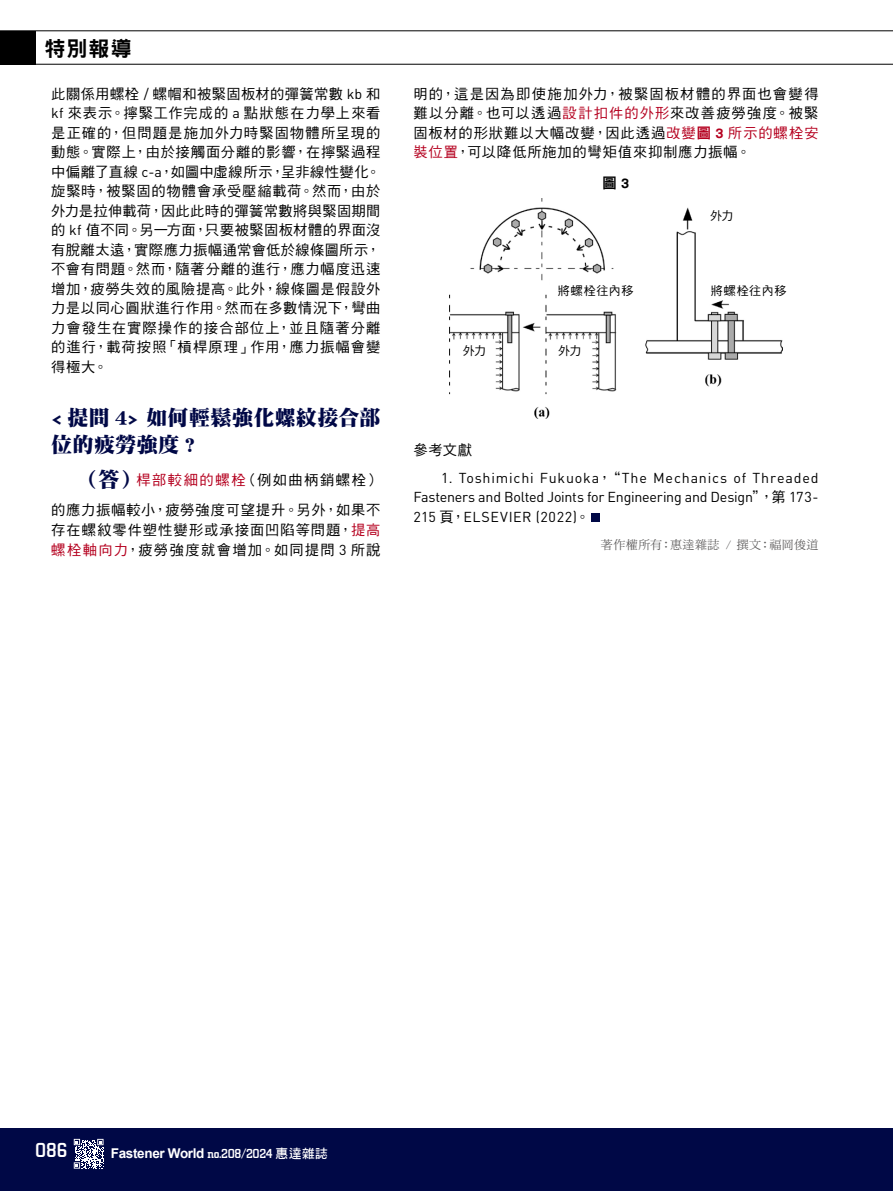
<style>
.page{position:relative;width:893px;height:1191px;background:#fff}
.page>*{position:absolute;margin:0;border:0;box-sizing:border-box;transform-origin:0 0}
.t1{font:21px/27px "DF Ming Std W12";letter-spacing:.015em;color:#000846}
.t2{font:21px "DF Hei Std W9";color:#000}
.t3{font:500 21px "City D";color:#fff}
.t4{font:14.25px/19.5px "DF Hei Std W5";letter-spacing:.07em;color:#000;text-align:justify}
.t5{font:14.25px/19.5px "DIN Pro";letter-spacing:-.015em;color:#000;text-align:justify}
.t6{font:14.25px "DF Hei Std W9";color:#000}
.t7{font:700 13.5px "Arial";letter-spacing:-.025em;color:#fff}
.t8{font:12px "DF Ming Std W5";letter-spacing:.04em;color:#595757}
.t9{font:12px "DF Hei Std W5";letter-spacing:.05em;color:#000}
.s1{font-family:"DIN Pro"}
.s2{font-family:"DF Ming Std W12";font-size:21px;color:#000846}
.s3{color:#b5001f}
.s4{font-family:"DF Hei Std W9";color:#b5001f}
.s5{font-family:"DF Hei Std W5"}
.s6{font-family:"Times New Roman";font-style:italic}
.s7{font-family:"City D";font-weight:500}
.s8{font-family:"DF Hei Std W7";font-weight:400;font-size:12.75px}
</style>
<div class="page">
<img style="left:449px;top:199px;width:334px;height:220px">
<div style="left:455px;top:342px;width:39px;height:27px;background:#fff"></div>
<div style="left:550px;top:342px;width:39px;height:27px;background:#fff"></div>
<div style="left:697px;top:204px;width:82px;height:26px;background:#fff"></div>
<div style="left:550px;top:276px;width:87px;height:23px;background:#fff"></div>
<div style="left:700px;top:277px;width:87px;height:23px;background:#fff"></div>
<div style="left:0;top:1128px;width:893px;height:63px;background:#000846"></div>
<div style="left:0;top:31px;width:36px;height:33px;background:#000"></div>
<hr style="left:0;top:64px;width:893px;height:1px;background:#000">
<hr style="left:0;top:31px;width:893px;height:1px;background:#000">
<svg style="left:74px;top:1138px;width:30px;height:30px"></svg>
<div style="left:591px;top:513px;width:9px;height:9px;background:#000846"></div>
<h1 class="t2" style="left:45px;top:37px;width:89px">特別報導</h1>
<p class="t4" style="left:51px;top:84px;width:331px">此關係用螺栓 <span class="s1">/</span> 螺帽和被緊固板材的彈簧常數 <span class="s1">kb</span> 和<span class="s1">kf</span> 來表示。擰緊工作完成的 <span class="s1">a</span> 點狀態在力學上來看是正確的，但問題是施加外力時緊固物體所呈現的動態。實際上，由於接觸面分離的影響，在擰緊過程中偏離了直線 <span class="s1">c-a</span>，如圖中虛線所示，呈非線性變化。旋緊時，被緊固的物體會承受壓縮載荷。然而，由於外力是拉伸載荷，因此此時的彈簧常數將與緊固期間的 <span class="s1">kf</span> 值不同。另一方面，只要被緊固板材體的界面沒有脫離太遠，實際應力振幅通常會低於線條圖所示，不會有問題。然而，隨著分離的進行，應力幅度迅速增加，疲勞失效的風險提高。此外，線條圖是假設外力是以同心圓狀進行作用。然而在多數情況下，彎曲力會發生在實際操作的接合部位上，並且隨著分離的進行，載荷按照「槓桿原理」作用，應力振幅會變得極大。</p>
<h1 class="t1" style="left:51px;top:403px;width:331px">&lt; 提問 4&gt; 如何輕鬆強化螺紋接合部位的疲勞強度 ?</h1>
<p class="t4" style="left:51px;top:464px;width:331px;line-height:30.5px;text-align:right"><span class="s2">（答）</span><span class="s3">桿部較細的螺栓</span>（例如曲柄銷螺栓）<br>的應力振幅較小，疲勞強度可望提升。另外，如果不</p>
<p class="t4" style="left:51px;top:520px;width:331px">存在螺紋零件塑性變形或承接面凹陷等問題，<span class="s3">提高螺栓軸向力</span>，疲勞強度就會增加。如同提問 <span class="s1">3</span> 所說</p>
<p class="t4" style="left:413px;top:84px;width:407px">明的，這是因為即使施加外力，被緊固板材體的界面也會變得難以分離。也可以透過<span class="s3">設計扣件的外形</span>來改善疲勞強度。被緊固板材的形狀難以大幅改變，因此透過<span class="s3">改變</span><span class="s4">圖 3</span> <span class="s3">所示的螺栓安裝位置</span>，可以降低所施加的彎矩值來抑制應力振幅。</p>
<p class="t6" style="left:603px;top:175px;width:28px">圖 3</p>
<p class="t9" style="left:710px;top:209px;width:25px">外力</p>
<p class="t9" style="left:558px;top:284px;width:77px">將螺栓往內移</p>
<p class="t9" style="left:711px;top:284px;width:77px">將螺栓往內移</p>
<p class="t9" style="left:463px;top:344px;width:25px">外力</p>
<p class="t9" style="left:558px;top:344px;width:25px">外力</p>
<p class="t4" style="left:413px;top:440px;width:60px">參考文獻</p>
<p class="t5" style="left:413px;top:467px;width:407px;text-indent:28px">1. Toshimichi Fukuoka<span class="s5">，“</span>The Mechanics of Threaded Fasteners and Bolted Joints for Engineering and Design<span class="s5">”，第</span> 173- 215 <span class="s5">頁，</span>ELSEVIER (2022)<span class="s5">。</span></p>
<p class="t8" style="left:601px;top:538px;width:219px">著作權所有：惠達雜誌 <span class="s6">/</span> 撰文：福岡俊道</p>
<h1 class="t3" style="left:35px;top:1138px;width:34px">086</h1>
<p class="t7" style="left:111px;top:1144px;width:219px">Fastener World <span class="s7">no.208/2024</span> <span class="s8">惠達雜誌</span></p>
</div>
